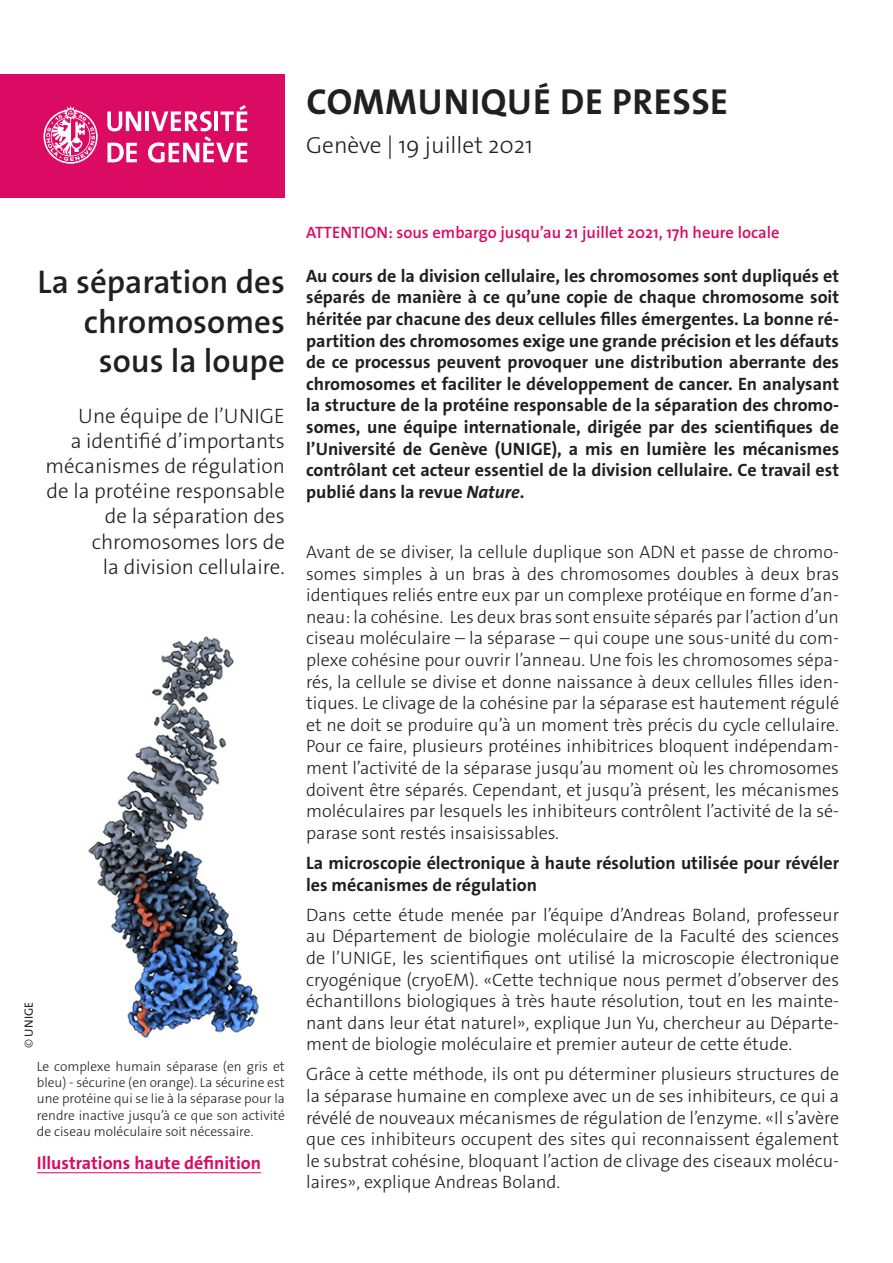
<style>
.page{position:relative;width:893px;height:1263px;background:#fff}
.page>*{position:absolute;margin:0;border:0;box-sizing:border-box;transform-origin:0 0}
._4__texte_courant{font:700 36.3px "The Sans Os F";letter-spacing:.02em;color:#231f20}
._1__grand_titre{font:600 33px/39.6px "The Sans Os F";color:#231f20;text-align:right}
._4__texte_courant-2{font:300 23.4px "The Sans Os F";color:#231f20}
._1__grand_titre-2{font:300 21px/25.2px "The Sans Os F";color:#231f20;text-align:right}
._4__texte_courant-3{font:300 18px/21.6px "The Sans Os F";color:#231f20;text-align:justify}
._4__texte_courant-4{font:700 18px/21.6px "The Sans Os F";color:#231f20;text-align:justify}
.t1{font:700 18px "The Sans Os F";color:#db0a62}
.embargo{font:600 16.5px "The Sans Os F";color:#db0a62}
.t2{font:300 13.5px/16.2px "The Sans Os F";color:#231f20;text-align:justify}
.t3{font:12px "The Sans Os F";letter-spacing:.01em;color:#231f20}
.s1{font-weight:300}
.s2{font-style:italic}
</style>
<div class="page">
<div style="left:0;top:74px;width:285px;height:124px;background:#db0a62"></div>
<svg style="left:44px;top:106px;width:54px;height:58px"></svg>
<svg style="left:107px;top:111px;width:34px;height:20px"></svg>
<hr style="left:145px;top:111px;width:4px;height:20px;background:#fff">
<svg style="left:107px;top:143px;width:30px;height:19px"></svg>
<svg style="left:148px;top:105px;width:99px;height:58px"></svg>
<img style="left:88px;top:636px;width:171px;height:403px">
<hr style="left:37px;top:1172px;width:224px;height:1px;background:#db0a62">
<p class="_4__texte_courant" style="left:306px;top:78px;width:423px">COMMUNIQUÉ DE PRESSE</p>
<p class="_4__texte_courant-2" style="left:306px;top:130px;width:228px">Genève | 19 juillet 2021</p>
<p class="_1__grand_titre" style="left:38px;top:262px;width:249px">La séparation des chromosomes sous la loupe</p>
<p class="_1__grand_titre-2" style="left:46px;top:403px;width:241px">Une équipe de l’UNIGE<br>a identifié d’importants mécanismes de régulation de la protéine responsable de la séparation des chromosomes lors de<br>la division cellulaire.</p>
<p class="t3" style="left:21px;top:1048px;width:48px;rotate:-90deg"><span class="s1">©</span> UNIGE</p>
<p class="t2" style="left:37px;top:1058px;width:250px">Le complexe humain séparase (en gris et bleu) - sécurine (en orange). La sécurine est une protéine qui se lie à la séparase pour la rendre inactive jusqu’à ce que son activité de ciseau moléculaire soit nécessaire.</p>
<p class="t1" style="left:37px;top:1151px;width:226px">Illustrations haute définition</p>
<p class="embargo" style="left:306px;top:222px;width:475px">ATTENTION: sous embargo jusqu’au 21 juillet 2021, 17h heure locale</p>
<p class="_4__texte_courant-4" style="left:306px;top:265px;width:534px">Au cours de la division cellulaire, les chromosomes sont dupliqués et séparés de manière à ce qu’une copie de chaque chromosome soit héritée par chacune des deux cellules filles émergentes. La bonne ré&shy;partition des chromosomes exige une grande précision et les défauts de ce processus peuvent provoquer une distribution aberrante des chromosomes et faciliter le développement de cancer. En analysant la structure de la protéine responsable de la séparation des chromo&shy;somes, une équipe internationale, dirigée par des scientifiques de l’Université de Genève (UNIGE), a mis en lumière les mécanismes contrôlant cet acteur essentiel de la division cellulaire. Ce travail est publié dans la revue <span class="s2">Nature</span>.</p>
<p class="_4__texte_courant-3" style="left:306px;top:541px;width:534px">Avant de se diviser, la cellule duplique son ADN et passe de chromo&shy;somes simples à un bras à des chromosomes doubles à deux bras identiques reliés entre eux par un complexe protéique en forme d’an&shy;neau: la cohésine. Les deux bras sont ensuite séparés par l’action d’un ciseau moléculaire – la séparase – qui coupe une sous-unité du com&shy;plexe cohésine pour ouvrir l’anneau. Une fois les chromosomes sépa&shy;rés, la cellule se divise et donne naissance à deux cellules filles iden&shy;tiques. Le clivage de la cohésine par la séparase est hautement régulé et ne doit se produire qu’à un moment très précis du cycle cellulaire.<br>Pour ce faire, plusieurs protéines inhibitrices bloquent indépendam&shy;ment l’activité de la séparase jusqu’au moment où les chromosomes doivent être séparés. Cependant, et jusqu’à présent, les mécanismes moléculaires par lesquels les inhibiteurs contrôlent l’activité de la sé&shy;parase sont restés insaisissables.</p>
<p class="_4__texte_courant-4" style="left:306px;top:852px;width:534px">La microscopie électronique à haute résolution utilisée pour révéler les mécanismes de régulation</p>
<p class="_4__texte_courant-3" style="left:306px;top:904px;width:534px">Dans cette étude menée par l’équipe d’Andreas Boland, professeur au Département de biologie moléculaire de la Faculté des sciences de l’UNIGE, les scientifiques ont utilisé la microscopie électronique cryogénique (cryoEM). «Cette technique nous permet d’observer des échantillons biologiques à très haute résolution, tout en les mainte&shy;nant dans leur état naturel», explique Jun Yu, chercheur au Départe&shy;ment de biologie moléculaire et premier auteur de cette étude.</p>
<p class="_4__texte_courant-3" style="left:306px;top:1064px;width:534px">Grâce à cette méthode, ils ont pu déterminer plusieurs structures de la séparase humaine en complexe avec un de ses inhibiteurs, ce qui a révélé de nouveaux mécanismes de régulation de l’enzyme. «Il s’avère que ces inhibiteurs occupent des sites qui reconnaissent également le substrat cohésine, bloquant l’action de clivage des ciseaux molécu&shy;laires», explique Andreas Boland.</p>
</div>
